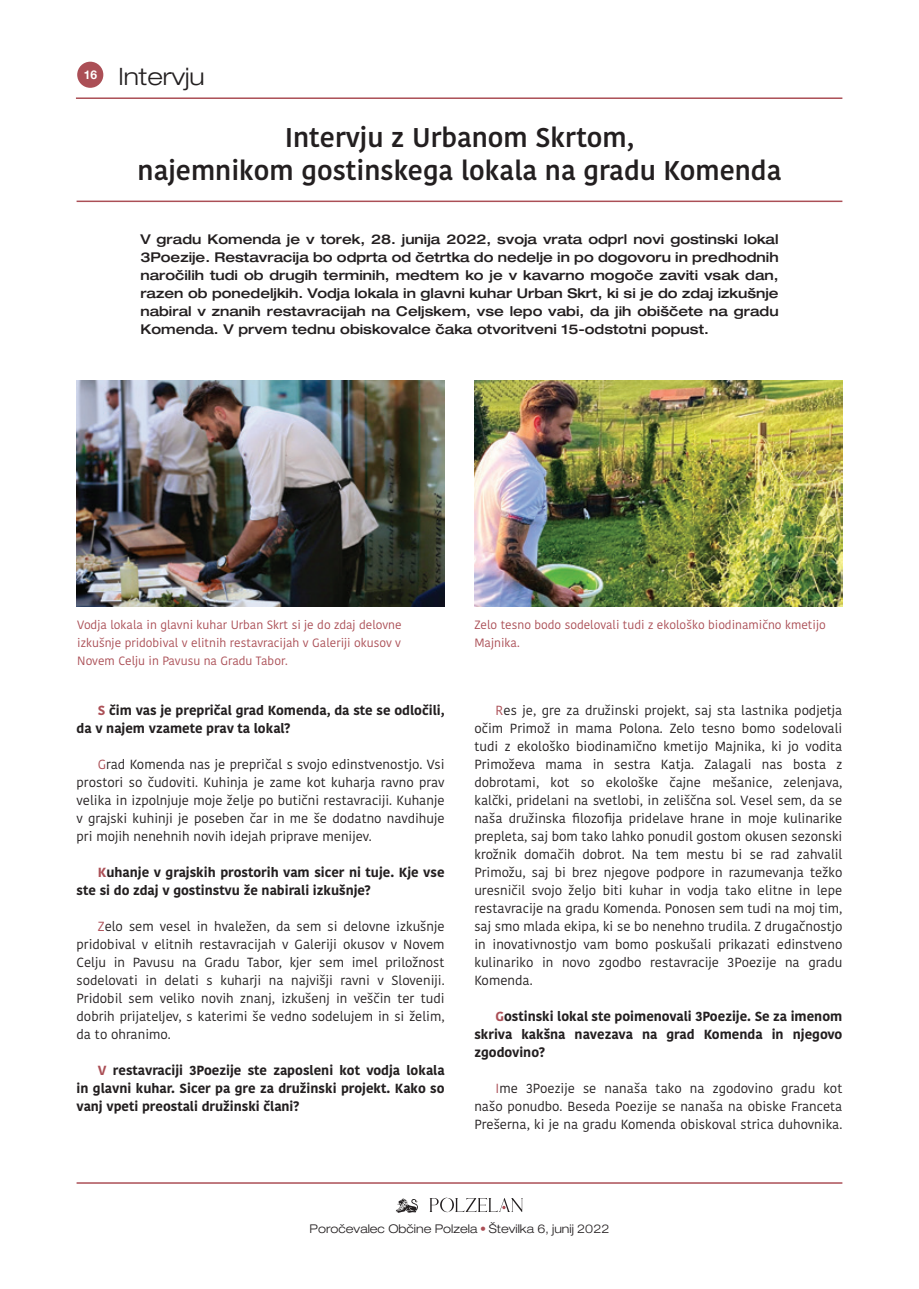
<style>
.page{position:relative;width:919px;height:1289px;background:#fff}
.page>*{position:absolute;margin:0;border:0;box-sizing:border-box;transform-origin:0 0}
.Naslovi{font:600 27px/32.4px "Kohinoor Bangla";color:#231f20;text-align:center}
.t1{font:300 expanded 24px "Helvetica Neue LT Pro";color:#231f20}
.Podnaslov{font:500 expanded 13.5px/18px "Helvetica Neue LT Pro";color:#231f20;text-align:justify}
.Body_2-kolonsko_Uvod{font:13.2px/18px "Kohinoor Bangla";color:#231f20;text-align:justify}
.Body_2-kolonsko_Uvod-2{font:700 13.2px/18px "Kohinoor Bangla";color:#231f20}
.t2{font:12px/18px "Kohinoor Bangla";color:#ab4f56}
.t3{font:300 expanded 12px "Helvetica Neue LT Pro";color:#231f20}
.s1{color:#ab4f56}
.s2{font-weight:100;color:#ab4f56}
</style>
<div class="page">
<hr style="left:77px;top:1182px;width:765px;height:1px;background:#ab4f56">
<div style="left:77px;top:62px;width:26px;height:26px;background:#ab4f56;border-radius:50%"></div>
<hr style="left:76px;top:97px;width:766px;height:2px;background:#ab4f56">
<svg style="left:396px;top:1198px;width:22px;height:14px"></svg>
<svg style="left:429px;top:1197px;width:94px;height:15px"></svg>
<img style="left:77px;top:380px;width:367px;height:226px">
<hr style="left:77px;top:200px;width:765px;height:2px;background:#ab4f56">
<img style="left:474px;top:380px;width:368px;height:226px">
<p class="t1" style="left:84px;top:63px;width:122px"><sup>16</sup> Intervju</p>
<p class="Naslovi" style="left:137px;top:121px;width:645px">Intervju z Urbanom Skrtom,<br>najemnikom gostinskega lokala na gradu Komenda</p>
<p class="Podnaslov" style="left:140px;top:229px;width:639px">V gradu Komenda je v torek, 28. junija 2022, svoja vrata odprl novi gostinski lokal 3Poezije. Restavracija bo odprta od četrtka do nedelje in po dogovoru in predhodnih naročilih tudi ob drugih terminih, medtem ko je v kavarno mogoče zaviti vsak dan, razen ob ponedeljkih. Vodja lokala in glavni kuhar Urban Skrt, ki si je do zdaj izkušnje nabiral v znanih restavracijah na Celjskem, vse lepo vabi, da jih obiščete na gradu Komenda. V prvem tednu obiskovalce čaka otvoritveni 15-odstotni popust.</p>
<p class="t2" style="left:77px;top:615px;width:326px">Vodja lokala in glavni kuhar Urban Skrt si je do zdaj delovne</p>
<p class="t2" style="left:77px;top:633px;width:325px">izkušnje pridobival v elitnih restavracijah v Galeriji okusov v</p>
<p class="t2" style="left:77px;top:651px;width:212px">Novem Celju in Pavusu na Gradu Tabor.</p>
<p class="Body_2-kolonsko_Uvod-2" style="left:77px;top:700px;width:369px;text-indent:21px"><span class="s1">S</span> čim vas je prepričal grad Komenda, da ste se odločili, da v najem vzamete prav ta lokal?</p>
<p class="Body_2-kolonsko_Uvod" style="left:77px;top:755px;width:369px;text-indent:21px"><span class="s1">G</span>rad Komenda nas je prepričal s svojo edinstvenostjo. Vsi prostori so čudoviti. Kuhinja je zame kot kuharja ravno prav velika in izpolnjuje moje želje po butični restavraciji. Kuhanje v grajski kuhinji je poseben čar in me še dodatno navdihuje pri mojih nenehnih novih idejah priprave menijev.</p>
<p class="Body_2-kolonsko_Uvod-2" style="left:77px;top:862px;width:369px;text-indent:21px"><span class="s1">K</span>uhanje v grajskih prostorih vam sicer ni tuje. Kje vse ste si do zdaj v gostinstvu že nabirali izkušnje?</p>
<p class="Body_2-kolonsko_Uvod" style="left:77px;top:917px;width:369px;text-indent:21px"><span class="s1">Z</span>elo sem vesel in hvaležen, da sem si delovne izkušnje pridobival v elitnih restavracijah v Galeriji okusov v Novem Celju in Pavusu na Gradu Tabor, kjer sem imel priložnost sodelovati in delati s kuharji na najvišji ravni v Sloveniji.<br>Pridobil sem veliko novih znanj, izkušenj in veščin ter tudi dobrih prijateljev, s katerimi še vedno sodelujem in si želim, da to ohranimo.</p>
<p class="Body_2-kolonsko_Uvod-2" style="left:77px;top:1060px;width:369px;text-align:justify;text-indent:21px"><span class="s1">V</span> restavraciji 3Poezije ste zaposleni kot vodja lokala in glavni kuhar. Sicer pa gre za družinski projekt. Kako so vanj vpeti preostali družinski člani?</p>
<p class="t2" style="left:474px;top:615px;width:353px">Zelo tesno bodo sodelovali tudi z ekološko biodinamično kmetijo<br>Majnika.</p>
<p class="Body_2-kolonsko_Uvod" style="left:474px;top:701px;width:369px;text-indent:21px"><span class="s1">R</span>es je, gre za družinski projekt, saj sta lastnika podjetja očim Primož in mama Polona. Zelo tesno bomo sodelovali tudi z ekološko biodinamično kmetijo Majnika, ki jo vodita Primoževa mama in sestra Katja. Zalagali nas bosta z dobrotami, kot so ekološke čajne mešanice, zelenjava, kalčki, pridelani na svetlobi, in zeliščna sol. Vesel sem, da se naša družinska filozofija pridelave hrane in moje kulinarike prepleta, saj bom tako lahko ponudil gostom okusen sezonski krožnik domačih dobrot. Na tem mestu bi se rad zahvalil Primožu, saj bi brez njegove podpore in razumevanja težko uresničil svojo željo biti kuhar in vodja tako elitne in lepe restavracije na gradu Komenda. Ponosen sem tudi na moj tim, saj smo mlada ekipa, ki se bo nenehno trudila. Z drugačnostjo in inovativnostjo vam bomo poskušali prikazati edinstveno kulinariko in novo zgodbo restavracije 3Poezije na gradu Komenda.</p>
<p class="Body_2-kolonsko_Uvod-2" style="left:474px;top:1006px;width:369px;text-align:justify;text-indent:21px"><span class="s1">G</span>ostinski lokal ste poimenovali 3Poezije. Se za imenom skriva kakšna navezava na grad Komenda in njegovo zgodovino?</p>
<p class="Body_2-kolonsko_Uvod" style="left:474px;top:1079px;width:369px;text-indent:21px"><span class="s1">I</span>me 3Poezije se nanaša tako na zgodovino gradu kot našo ponudbo. Beseda Poezije se nanaša na obiske Franceta Prešerna, ki je na gradu Komenda obiskoval strica duhovnika.</p>
<p class="t3" style="left:309px;top:1221px;width:301px">Poročevalec Občine Polzela <span class="s2">•</span> Številka 6, junij 2022</p>
</div>
